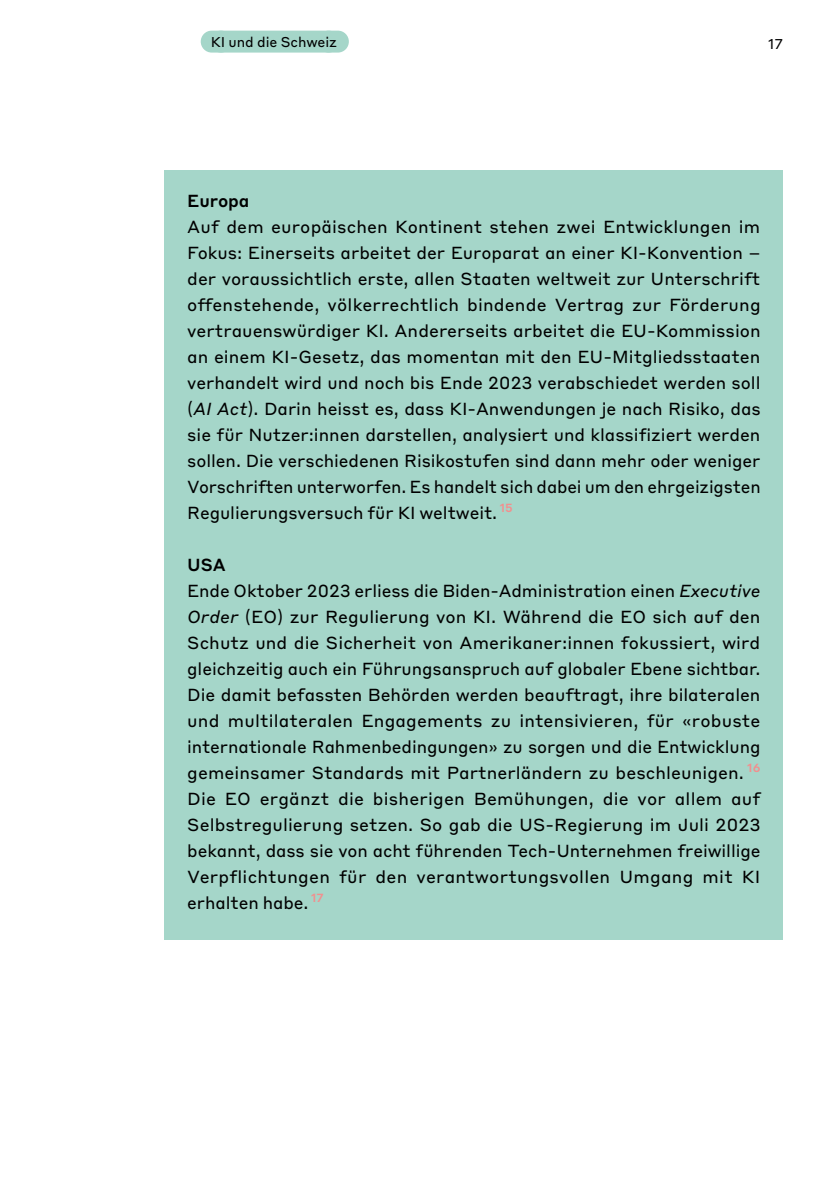
<style>
.page{position:relative;width:840px;height:1191px;background:#fff}
.page>*{position:absolute;margin:0;border:0;box-sizing:border-box;transform-origin:0 0}
.t1{font:17.2px/26px "Styrene B";color:#000;text-align:justify}
.t2{font:500 17.2px "Styrene B";letter-spacing:-.005em;color:#000}
.t3{font:14px "Styrene B";letter-spacing:-.01em;color:#000}
.s1{font-style:italic}
.s2{font-weight:500}
</style>
<div class="page">
<div style="left:201px;top:31px;width:147px;height:22px;background:#a5d6c9;border-radius:11px"></div>
<div style="left:164px;top:170px;width:618px;height:769px;background:#a5d6c9"></div>
<p class="t3" style="left:210px;top:30px;width:128px">KI und die Schweiz</p>
<p class="t3" style="left:767px;top:32px;width:16px">17</p>
<p class="t2" style="left:187px;top:186px;width:64px">Europa</p>
<p class="t1" style="left:187px;top:212px;width:574px">Auf dem europäischen Kontinent stehen zwei Entwicklungen im Fokus: Einerseits arbeitet der Europarat an einer KI-Konvention – der voraussichtlich erste, allen Staaten weltweit zur Unterschrift offenstehende, völkerrechtlich bindende Vertrag zur Förderung vertrauenswürdiger KI. Andererseits arbeitet die EU-Kommission an einem KI-Gesetz, das momentan mit den EU-Mitgliedsstaaten verhandelt wird und noch bis Ende 2023 verabschiedet werden soll (<span class="s1">AI Act</span>). Darin heisst es, dass KI-Anwendungen je nach Risiko, das sie für Nutzer:innen darstellen, analysiert und klassifiziert werden sollen. Die verschiedenen Risikostufen sind dann mehr oder weniger Vorschriften unterworfen. Es handelt sich dabei um den ehrgeizigsten Regulierungsversuch für KI weltweit. <sup>15</sup></p>
<p class="t1" style="left:187px;top:550px;width:574px;text-align:left"><span class="s2">USA<br></span>Ende Oktober 2023 erliess die Biden-Administration einen <span class="s1">Executive Order</span> (EO) zur Regulierung von KI. Während die EO sich auf den Schutz und die Sicherheit von Amerikaner:innen fokussiert, wird gleichzeitig auch ein Führungsanspruch auf globaler Ebene sichtbar.<br>Die damit befassten Behörden werden beauftragt, ihre bilateralen und multilateralen Engagements zu intensivieren, für «robuste internationale Rahmenbedingungen» zu sorgen und die Entwicklung gemeinsamer Standards mit Partnerländern zu beschleunigen. <sup>16<br></sup>Die EO ergänzt die bisherigen Bemühungen, die vor allem auf Selbstregulierung setzen. So gab die US-Regierung im Juli 2023 bekannt, dass sie von acht führenden Tech-Unternehmen freiwillige Verpflichtungen für den verantwortungsvollen Umgang mit KI erhalten habe. <sup>17</sup></p>
</div>
